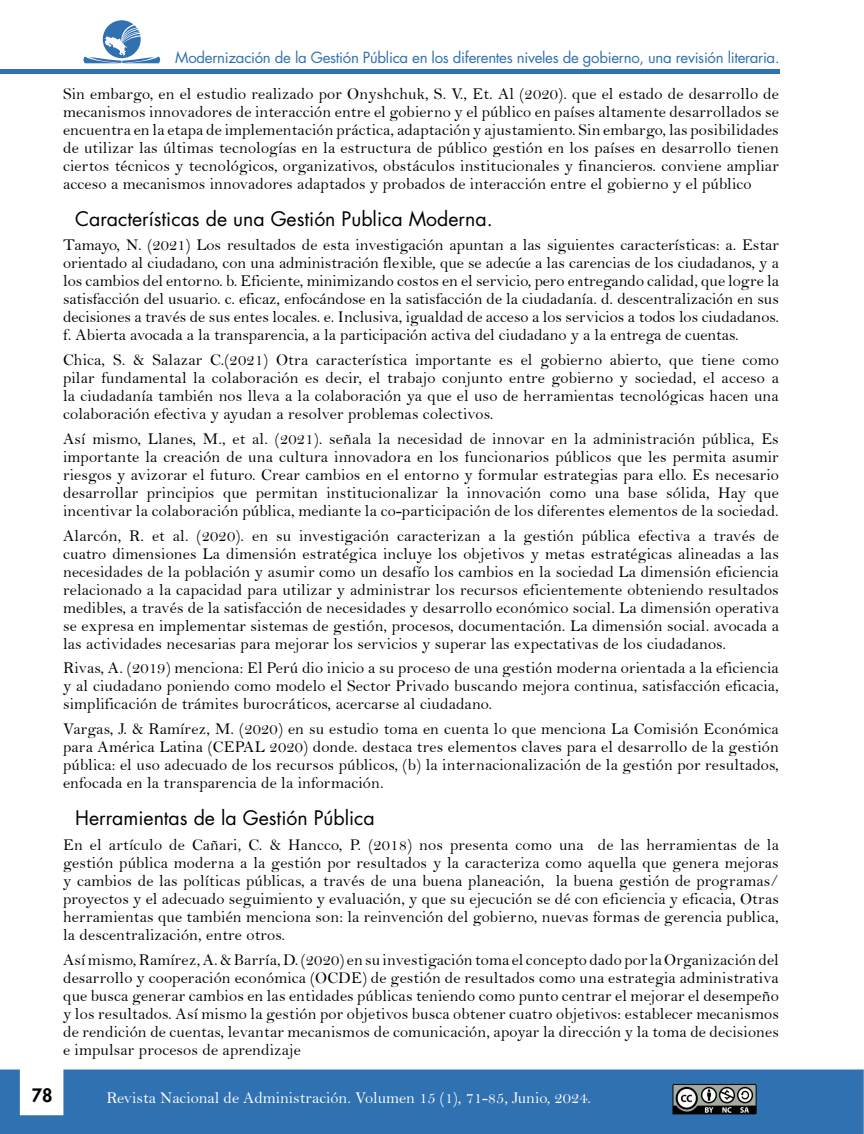
<style>
.page{position:relative;width:864px;height:1134px;background:#fff}
.page>*{position:absolute;margin:0;border:0;box-sizing:border-box;transform-origin:0 0}
.t1{font:19.5px "Futura Std";color:#000}
.t2{font:800 18px "Futura Std";color:#000}
.t3{font:16.5px/18px "Bell";letter-spacing:.01em;color:#000;text-align:justify}
.t4{font:16.5px "Bell";color:#fff}
.t5{font:15px "Futura Std";letter-spacing:-.02em;color:#3071b2}
</style>
<div class="page">
<div style="left:0;top:69px;width:780px;height:5px;background:#3071b2"></div>
<svg style="left:83px;top:20px;width:78px;height:43px"></svg>
<div style="left:0;top:1070px;width:864px;height:64px;background:#3071b2"></div>
<img style="left:670px;top:1083px;width:90px;height:31px">
<p class="t5" style="left:175px;top:48px;width:606px">Modernización de la Gestión Pública en los diferentes niveles de gobierno, una revisión literaria.</p>
<p class="t3" style="left:63px;top:84px;width:717px">Sin embargo, en el estudio realizado por Onyshchuk, S. V., Et. Al (2020). que el estado de desarrollo de mecanismos innovadores de interacción entre el gobierno y el público en países altamente desarrollados se encuentra en la etapa de implementación práctica, adaptación y ajustamiento. Sin embargo, las posibilidades de utilizar las últimas tecnologías en la estructura de público gestión en los países en desarrollo tienen ciertos técnicos y tecnológicos, organizativos, obstáculos institucionales y financieros. conviene ampliar acceso a mecanismos innovadores adaptados y probados de interacción entre el gobierno y el público</p>
<p class="t1" style="left:75px;top:206px;width:419px">Características de una Gestión Publica Moderna.</p>
<p class="t3" style="left:63px;top:236px;width:717px">Tamayo, N. (2021) Los resultados de esta investigación apuntan a las siguientes características: a. Estar orientado al ciudadano, con una administración flexible, que se adecúe a las carencias de los ciudadanos, y a los cambios del entorno. b. Eficiente, minimizando costos en el servicio, pero entregando calidad, que logre la satisfacción del usuario. c. eficaz, enfocándose en la satisfacción de la ciudadanía. d. descentralización en sus decisiones a través de sus entes locales. e. Inclusiva, igualdad de acceso a los servicios a todos los ciudadanos. f. Abierta avocada a la transparencia, a la participación activa del ciudadano y a la entrega de cuentas.</p>
<p class="t3" style="left:63px;top:351px;width:717px">Chica, S. &amp; Salazar C.(2021) Otra característica importante es el gobierno abierto, que tiene como pilar fundamental la colaboración es decir, el trabajo conjunto entre gobierno y sociedad, el acceso a la ciudadanía también nos lleva a la colaboración ya que el uso de herramientas tecnológicas hacen una colaboración efectiva y ayudan a resolver problemas colectivos.</p>
<p class="t3" style="left:63px;top:430px;width:717px">Así mismo, Llanes, M., et al. (2021). señala la necesidad de innovar en la administración pública, Es importante la creación de una cultura innovadora en los funcionarios públicos que les permita asumir riesgos y avizorar el futuro. Crear cambios en el entorno y formular estrategias para ello. Es necesario desarrollar principios que permitan institucionalizar la innovación como una base sólida, Hay que incentivar la colaboración pública, mediante la co-participación de los diferentes elementos de la sociedad.</p>
<p class="t3" style="left:63px;top:526px;width:717px">Alarcón, R. et al. (2020). en su investigación caracterizan a la gestión pública efectiva a través de cuatro dimensiones La dimensión estratégica incluye los objetivos y metas estratégicas alineadas a las necesidades de la población y asumir como un desafío los cambios en la sociedad La dimensión eficiencia relacionado a la capacidad para utilizar y administrar los recursos eficientemente obteniendo resultados medibles, a través de la satisfacción de necesidades y desarrollo económico social. La dimensión operativa se expresa en implementar sistemas de gestión, procesos, documentación. La dimensión social. avocada a las actividades necesarias para mejorar los servicios y superar las expectativas de los ciudadanos.</p>
<p class="t3" style="left:63px;top:659px;width:717px">Rivas, A. (2019) menciona: El Perú dio inicio a su proceso de una gestión moderna orientada a la eficiencia y al ciudadano poniendo como modelo el Sector Privado buscando mejora continua, satisfacción eficacia, simplificación de trámites burocráticos, acercarse al ciudadano.</p>
<p class="t3" style="left:63px;top:720px;width:717px">Vargas, J. &amp; Ramírez, M. (2020) en su estudio toma en cuenta lo que menciona La Comisión Económica para América Latina (CEPAL 2020) donde. destaca tres elementos claves para el desarrollo de la gestión pública: el uso adecuado de los recursos públicos, (b) la internacionalización de la gestión por resultados, enfocada en la transparencia de la información.</p>
<p class="t1" style="left:75px;top:805px;width:301px">Herramientas de la Gestión Pública</p>
<p class="t3" style="left:63px;top:836px;width:717px">En el artículo de Cañari, C. &amp; Hancco, P. (2018) nos presenta como una de las herramientas de la gestión pública moderna a la gestión por resultados y la caracteriza como aquella que genera mejoras y cambios de las políticas públicas, a través de una buena planeación, la buena gestión de programas/ proyectos y el adecuado seguimiento y evaluación, y que su ejecución se dé con eficiencia y eficacia, Otras herramientas que también menciona son: la reinvención del gobierno, nuevas formas de gerencia publica, la descentralización, entre otros.</p>
<p class="t3" style="left:63px;top:950px;width:717px">Así mismo, Ramírez, A. &amp; Barría, D. (2020) en su investigación toma el concepto dado por la Organización del desarrollo y cooperación económica (OCDE) de gestión de resultados como una estrategia administrativa que busca generar cambios en las entidades públicas teniendo como punto centrar el mejorar el desempeño y los resultados. Así mismo la gestión por objetivos busca obtener cuatro objetivos: establecer mecanismos de rendición de cuentas, levantar mecanismos de comunicación, apoyar la dirección y la toma de decisiones e impulsar procesos de aprendizaje</p>
<p class="t2" style="left:32px;top:1084px;width:22px">78</p>
<p class="t4" style="left:106px;top:1088px;width:486px">Revista Nacional de Administración. Volumen 15 (1), 71-85, Junio, 2024.</p>
</div>
